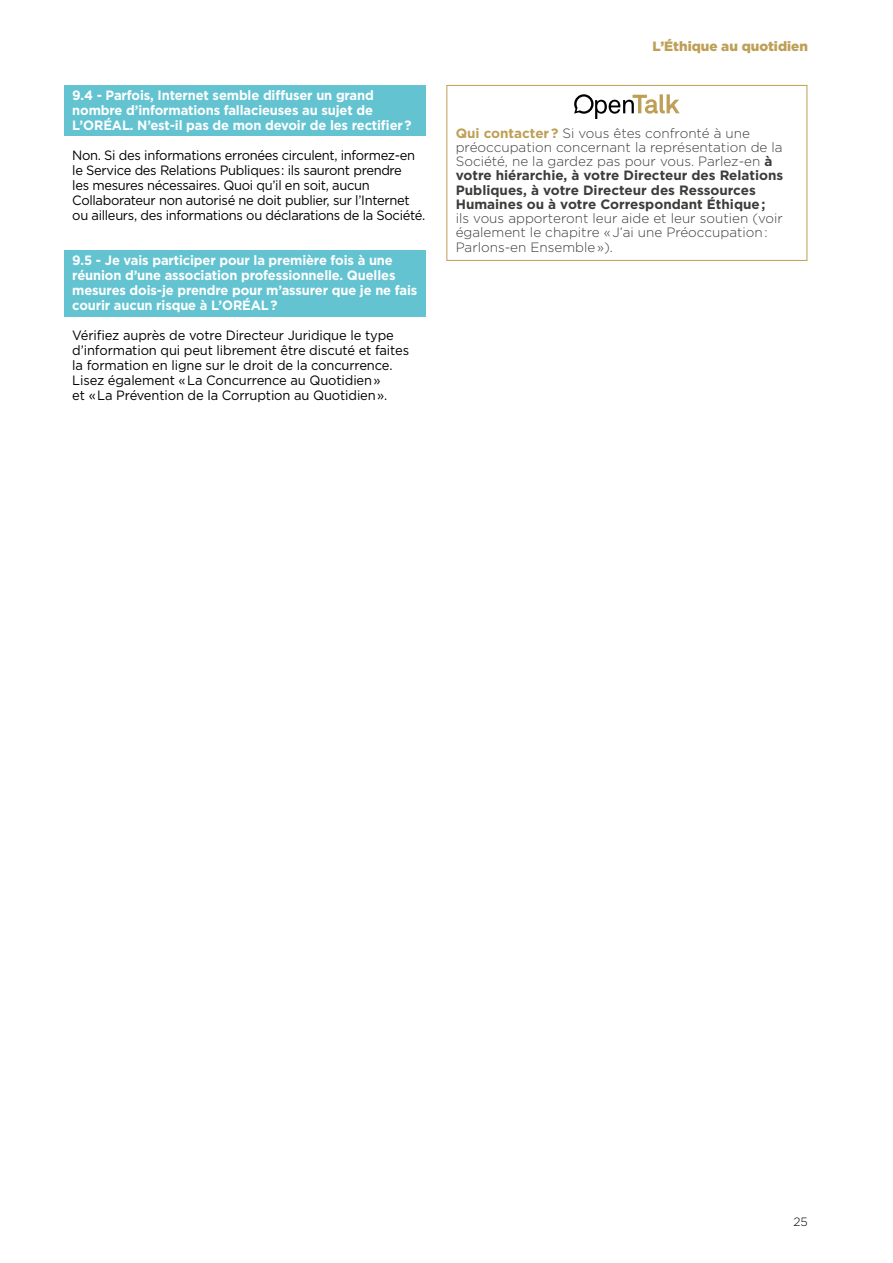
<style>
.page{position:relative;width:893px;height:1263px;background:#fff}
.page>*{position:absolute;margin:0;border:0;box-sizing:border-box;transform-origin:0 0}
.t1{font:13.5px/15px "Gotham";letter-spacing:-.025em;color:#000;scale:.96 1}
.t2{font:700 13.5px/15px "Gotham";letter-spacing:-.01em;color:#fff;scale:.96 1}
.t3{font:700 13.5px/14.2px "Gotham";color:#3c3c3b}
.t4{font:300 13.5px/14.2px "Gotham";color:#3c3c3b}
.t5{font:900 13.5px "Gotham";color:#be9f56}
.t6{font:300 12px "Gotham";color:#000}
.s1{color:#be9f56}
.s2{color:#fff}
.s3{font-weight:300}
</style>
<div class="page">
<div style="left:64px;top:250px;width:361px;height:67px;background:#63c3d1"></div>
<div style="left:64px;top:85px;width:361px;height:51px;background:#63c3d1"></div>
<svg style="left:574px;top:94px;width:106px;height:25px"></svg>
<div style="left:446px;top:85px;width:361px;height:176px;border:1px solid #be9f56"></div>
<p class="t2" style="left:72px;top:88px;width:355px">9.4 - Parfois, Internet semble diffuser un grand nombre d’informations fallacieuses au sujet de<br>L’ORÉAL. N’est-il pas de mon devoir de les rectifier ?</p>
<p class="t1" style="left:72px;top:147px;width:369px">Non. Si des informations erronées circulent, informez-en le Service des Relations Publiques : ils sauront prendre<br>les mesures nécessaires. Quoi qu’il en soit, aucun Collaborateur non autorisé ne doit publier, sur l’Internet ou ailleurs, des informations ou déclarations de la Société.</p>
<p class="t2" style="left:72px;top:253px;width:361px">9.5 - Je vais participer pour la première fois à une réunion d’une association professionnelle. Quelles mesures dois-je prendre pour m’assurer que je ne fais courir aucun risque à L’ORÉAL ?</p>
<p class="t1" style="left:72px;top:327px;width:352px">Vérifiez auprès de votre Directeur Juridique le type d’information qui peut librement être discuté et faites la formation en ligne sur le droit de la concurrence.<br>Lisez également « La Concurrence au Quotidien »<br>et « La Prévention de la Corruption au Quotidien ».</p>
<p class="t5" style="left:653px;top:37px;width:157px">L’Éthique au quotidien</p>
<p class="t3" style="left:456px;top:126px;width:329px"><span class="s1">Qui contacter ?</span><span class="s2">:</span><span class="s3">Si vous êtes confronté à une préoccupation concernant la représentation de la Société, ne la gardez pas pour vous. Parlez-en</span> à votre hiérarchie, à votre Directeur des Relations Publiques, à votre Directeur des Ressources Humaines ou à votre Correspondant Éthique ;</p>
<p class="t4" style="left:456px;top:211px;width:329px">ils vous apporteront leur aide et leur soutien (voir également le chapitre « J’ai une Préoccupation :<br>Parlons-en Ensemble »).</p>
<p class="t6" style="left:793px;top:1214px;width:16px">25</p>
</div>
